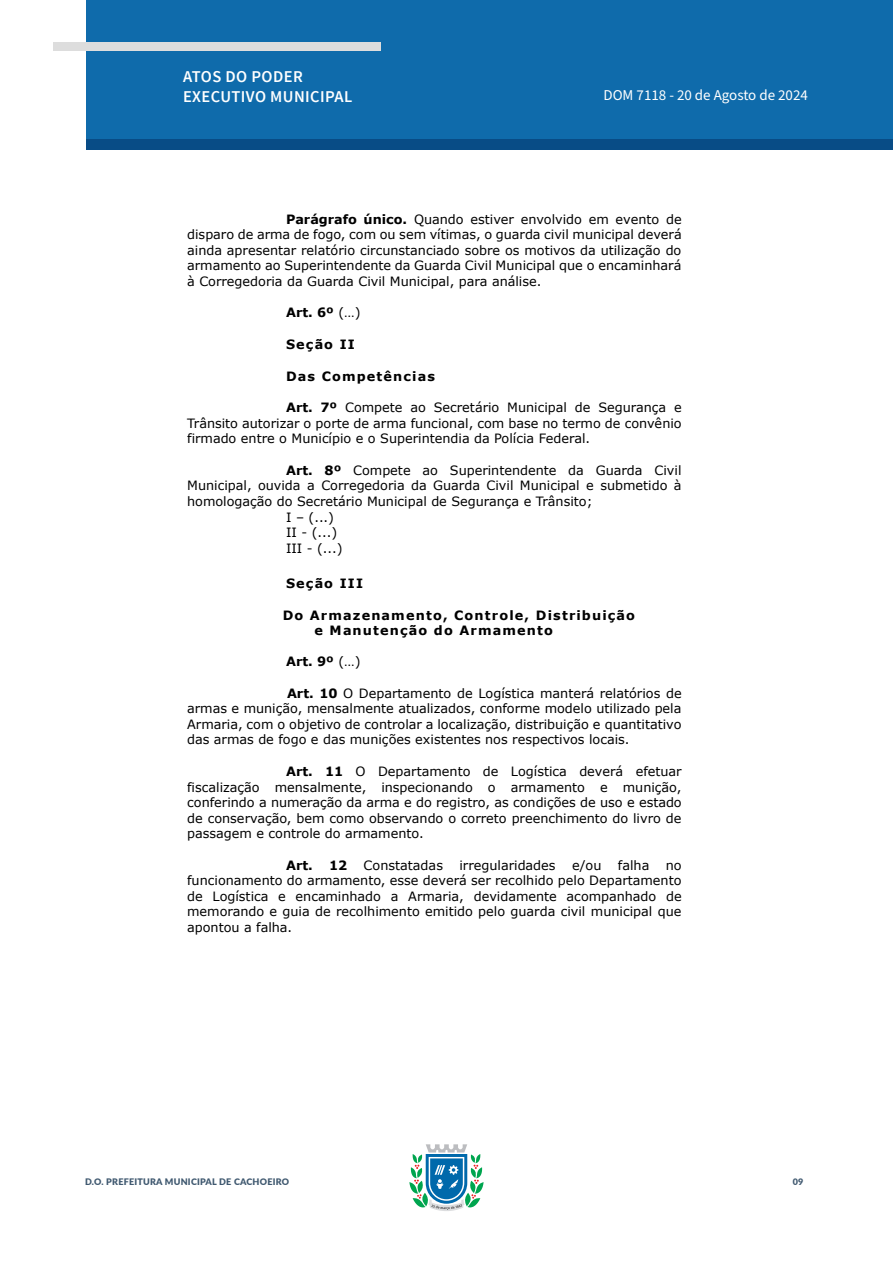
<style>
.page{position:relative;width:893px;height:1263px;background:#fff}
.page>*{position:absolute;margin:0;border:0;box-sizing:border-box;transform-origin:0 0}
.t1{font:600 16.5px/19.8px "Source Sans Pro";letter-spacing:.025em;color:#fff}
.t2{font:15px "Source Sans Pro";color:#fff}
.t3{font:12.9px/15.6px "Verdana";letter-spacing:-.005em;color:#000;text-align:justify}
.t4{font:700 12.9px/15.5px "Verdana";letter-spacing:.085em;color:#000}
.t5{font:900 9px "Lato";letter-spacing:.025em;color:#405970}
.s1{font-weight:700}
.s2{font-weight:400}
</style>
<div class="page">
<svg style="left:409px;top:1144px;width:75px;height:67px"></svg>
<div style="left:86px;top:0;width:807px;height:140px;background:#0f6bab"></div>
<div style="left:87px;top:140px;width:806px;height:10px;background:#084c86"></div>
<div style="left:53px;top:42px;width:328px;height:9px;background:#ddd"></div>
<hr style="left:0;top:0;width:1px;height:140px;background:#0f6bab">
<p class="t1" style="left:183px;top:67px;width:171px">ATOS DO PODER<br>EXECUTIVO MUNICIPAL</p>
<p class="t2" style="left:603px;top:85px;width:206px">DOM 7118 - 20 de Agosto de 2024</p>
<p class="t3" style="left:187px;top:211px;width:496px;text-indent:99px"><span class="s1">Parágrafo único.</span> Quando estiver envolvido em evento de disparo de arma de fogo, com ou sem vítimas, o guarda civil municipal deverá ainda apresentar relatório circunstanciado sobre os motivos da utilização do armamento ao Superintendente da Guarda Civil Municipal que o encaminhará à Corregedoria da Guarda Civil Municipal, para análise.</p>
<p class="t4" style="left:286px;top:305px;width:76px">Art. 6º <span class="s2">(…)</span></p>
<p class="t4" style="left:286px;top:336px;width:70px">Seção II</p>
<p class="t4" style="left:286px;top:368px;width:151px">Das Competências</p>
<p class="t3" style="left:187px;top:400px;width:496px;text-indent:99px"><span class="s1">Art. 7º</span> Compete ao Secretário Municipal de Segurança e Trânsito autorizar o porte de arma funcional, com base no termo de convênio firmado entre o Município e o Superintendia da Polícia Federal.</p>
<p class="t3" style="left:286px;top:462px;width:397px"><span class="s1">Art. 8º</span> Compete ao Superintendente da Guarda Civil</p>
<p class="t3" style="left:187px;top:478px;width:496px">Municipal, ouvida a Corregedoria da Guarda Civil Municipal e submetido à</p>
<p class="t3" style="left:187px;top:493px;width:407px">homologação do Secretário Municipal de Segurança e Trânsito;</p>
<p class="t3" style="left:286px;top:509px;width:49px">I – (...)</p>
<p class="t3" style="left:286px;top:524px;width:53px">II - (...)</p>
<p class="t3" style="left:286px;top:540px;width:58px">III - (...)</p>
<p class="t4" style="left:286px;top:575px;width:79px">Seção III</p>
<p class="t4" style="left:315px;top:607px;width:322px;text-indent:-32px">Do Armazenamento, Controle, Distribuição e Manutenção do Armamento</p>
<p class="t4" style="left:286px;top:653px;width:76px">Art. 9º <span class="s2">(…)</span></p>
<p class="t3" style="left:187px;top:685px;width:496px;text-indent:100px"><span class="s1">Art. 10</span> O Departamento de Logística manterá relatórios de armas e munição, mensalmente atualizados, conforme modelo utilizado pela Armaria, com o objetivo de controlar a localização, distribuição e quantitativo das armas de fogo e das munições existentes nos respectivos locais.</p>
<p class="t3" style="left:187px;top:763px;width:496px;text-indent:99px"><span class="s1">Art. 11</span> O Departamento de Logística deverá efetuar fiscalização mensalmente, inspecionando o armamento e munição, conferindo a numeração da arma e do registro, as condições de uso e estado de conservação, bem como observando o correto preenchimento do livro de passagem e controle do armamento.</p>
<p class="t4" style="left:286px;top:857px;width:28px">Art.</p>
<p class="t4" style="left:329px;top:857px;width:20px">12</p>
<p class="t3" style="left:364px;top:857px;width:81px">Constatadas</p>
<p class="t3" style="left:459px;top:857px;width:98px">irregularidades</p>
<p class="t3" style="left:572px;top:857px;width:31px">e/ou</p>
<p class="t3" style="left:618px;top:857px;width:33px">falha</p>
<p class="t3" style="left:187px;top:857px;width:496px;text-indent:479px">no funcionamento do armamento, esse deverá ser recolhido pelo Departamento de Logística e encaminhado a Armaria, devidamente acompanhado de memorando e guia de recolhimento emitido pelo guarda civil municipal que apontou a falha.</p>
<p class="t5" style="left:85px;top:1175px;width:206px">D.O. PREFEITURA MUNICIPAL DE CACHOEIRO</p>
<p class="t5" style="left:793px;top:1175px;width:12px">09</p>
</div>
